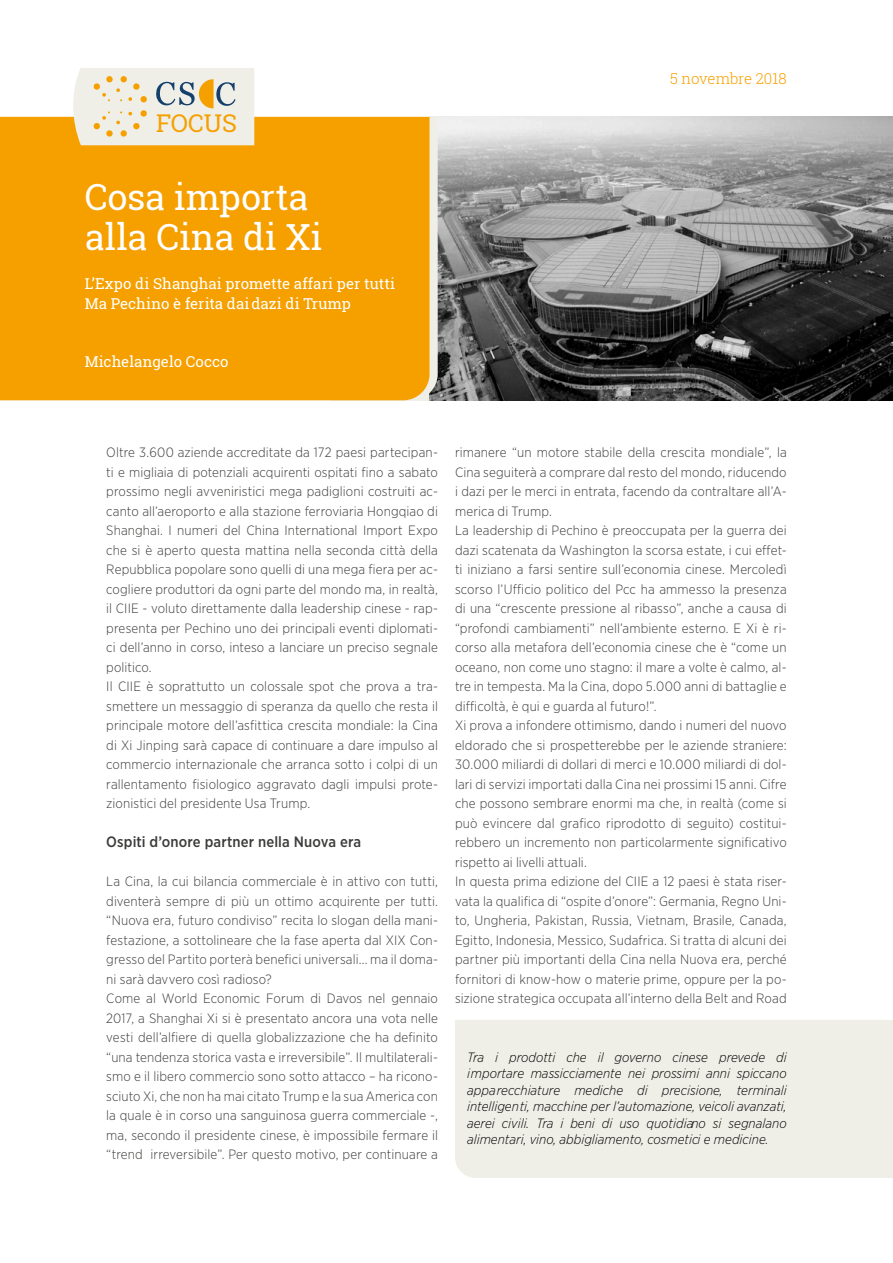
<style>
.page{position:relative;width:893px;height:1263px;background:#fff}
.page>*{position:absolute;margin:0;border:0;box-sizing:border-box;transform-origin:0 0}
.t1{font:36px/40.5px "Roboto Slab";letter-spacing:-.005em;color:#fff}
.t2{font:24.45px "Roboto Slab";color:#f6a000}
.t3{font:15px/19.5px "Roboto Slab";letter-spacing:.005em;color:#fff}
.t4{font:500 15px "Gotham Narrow";letter-spacing:.01em;color:#3c3c3b}
.t5{font:300 15px "Roboto Slab";letter-spacing:-.01em;color:#f6a000}
.t6{font:300 13.5px/19.5px "Gotham Narrow";letter-spacing:.01em;color:#3c3c3b}
.t7{font:italic 300 13.5px/16.5px "Gotham Narrow";color:#000;text-align:justify}
</style>
<div class="page">
<img style="left:438px;top:117px;width:455px;height:283px">
<div style="left:0;top:117px;width:430px;height:283px;background:#f6a000"></div>
<svg style="left:73px;top:68px;width:181px;height:77px;background:#e9e4d6"></svg>
<div style="left:455px;top:1020px;width:438px;height:158px;background:#efeee7"></div>
<h2 class="t2" style="left:156px;top:107px;width:82px">FOCUS</h2>
<h1 class="t1" style="left:85px;top:176px;width:239px">Cosa importa alla Cina di Xi</h1>
<p class="t3" style="left:85px;top:274px;width:312px">L’Expo di Shanghai promette affari per tutti<br>Ma Pechino è ferita dai dazi di Trump</p>
<p class="t3" style="left:85px;top:352px;width:146px">Michelangelo Cocco</p>
<p class="t5" style="left:670px;top:68px;width:118px">5 novembre 2018</p>
<p class="t6" style="left:106px;top:442px;width:333px">Oltre 3.600 aziende accreditate da 172 paesi partecipan&shy;ti e migliaia di potenziali acquirenti ospitati fino a sabato prossimo negli avveniristici mega padiglioni costruiti ac&shy;canto all’aeroporto e alla stazione ferroviaria Hongqiao di Shanghai. I numeri del China International Import Expo che si è aperto questa mattina nella seconda città della Repubblica popolare sono quelli di una mega fiera per ac&shy;cogliere produttori da ogni parte del mondo ma, in realtà, il CIIE - voluto direttamente dalla leadership cinese - rap&shy;presenta per Pechino uno dei principali eventi diplomati&shy;ci dell’anno in corso, inteso a lanciare un preciso segnale politico.<br>Il CIIE è soprattutto un colossale spot che prova a tra&shy;smettere un messaggio di speranza da quello che resta il principale motore dell’asfittica crescita mondiale: la Cina di Xi Jinping sarà capace di continuare a dare impulso al commercio internazionale che arranca sotto i colpi di un rallentamento fisiologico aggravato dagli impulsi prote&shy;zionistici del presidente Usa Trump.</p>
<p class="t4" style="left:106px;top:833px;width:256px">Ospiti d’onore partner nella Nuova era</p>
<p class="t6" style="left:106px;top:871px;width:333px">La Cina, la cui bilancia commerciale è in attivo con tutti, diventerà sempre di più un ottimo acquirente per tutti. “Nuova era, futuro condiviso” recita lo slogan della mani&shy;festazione, a sottolineare che la fase aperta dal XIX Con&shy;gresso del Partito porterà benefici universali... ma il doma&shy;ni sarà davvero così radioso?<br>Come al World Economic Forum di Davos nel gennaio 2017, a Shanghai Xi si è presentato ancora una vota nelle vesti dell’alfiere di quella globalizzazione che ha definito “una tendenza storica vasta e irreversibile”. Il multilaterali&shy;smo e il libero commercio sono sotto attacco – ha ricono&shy;sciuto Xi, che non ha mai citato Trump e la sua America con la quale è in corso una sanguinosa guerra commerciale -, ma, secondo il presidente cinese, è impossibile fermare il “trend irreversibile”. Per questo motivo, per continuare a</p>
<p class="t6" style="left:455px;top:442px;width:333px">rimanere “un motore stabile della crescita mondiale”, la Cina seguiterà a comprare dal resto del mondo, riducendo i dazi per le merci in entrata, facendo da contraltare all’A&shy;merica di Trump.<br>La leadership di Pechino è preoccupata per la guerra dei dazi scatenata da Washington la scorsa estate, i cui effet&shy;ti iniziano a farsi sentire sull’economia cinese. Mercoledì scorso l’Ufficio politico del Pcc ha ammesso la presenza di una “crescente pressione al ribasso”, anche a causa di “profondi cambiamenti” nell’ambiente esterno. E Xi è ri&shy;corso alla metafora dell’economia cinese che è “come un oceano, non come uno stagno: il mare a volte è calmo, al&shy;tre in tempesta. Ma la Cina, dopo 5.000 anni di battaglie e difficoltà, è qui e guarda al futuro!”.<br>Xi prova a infondere ottimismo, dando i numeri del nuovo eldorado che si prospetterebbe per le aziende straniere:<br>30.000 miliardi di dollari di merci e 10.000 miliardi di dol&shy;lari di servizi importati dalla Cina nei prossimi 15 anni. Cifre che possono sembrare enormi ma che, in realtà (come si può evincere dal grafico riprodotto di seguito) costitui&shy;rebbero un incremento non particolarmente significativo rispetto ai livelli attuali.<br>In questa prima edizione del CIIE a 12 paesi è stata riser&shy;vata la qualifica di “ospite d’onore”: Germania, Regno Uni&shy;to, Ungheria, Pakistan, Russia, Vietnam, Brasile, Canada, Egitto, Indonesia, Messico, Sudafrica. Si tratta di alcuni dei partner più importanti della Cina nella Nuova era, perché fornitori di know-how o materie prime, oppure per la po&shy;sizione strategica occupata all’interno della Belt and Road</p>
<p class="t7" style="left:467px;top:1048px;width:321px">Tra i prodotti che il governo cinese prevede di importare massicciamente nei prossimi anni spiccano apparecchiature mediche di precisione, terminali intelligenti, macchine per l’automazione, veicoli avanzati, aerei civili. Tra i beni di uso quotidiano si segnalano alimentari, vino, abbigliamento, cosmetici e medicine.</p>
</div>
